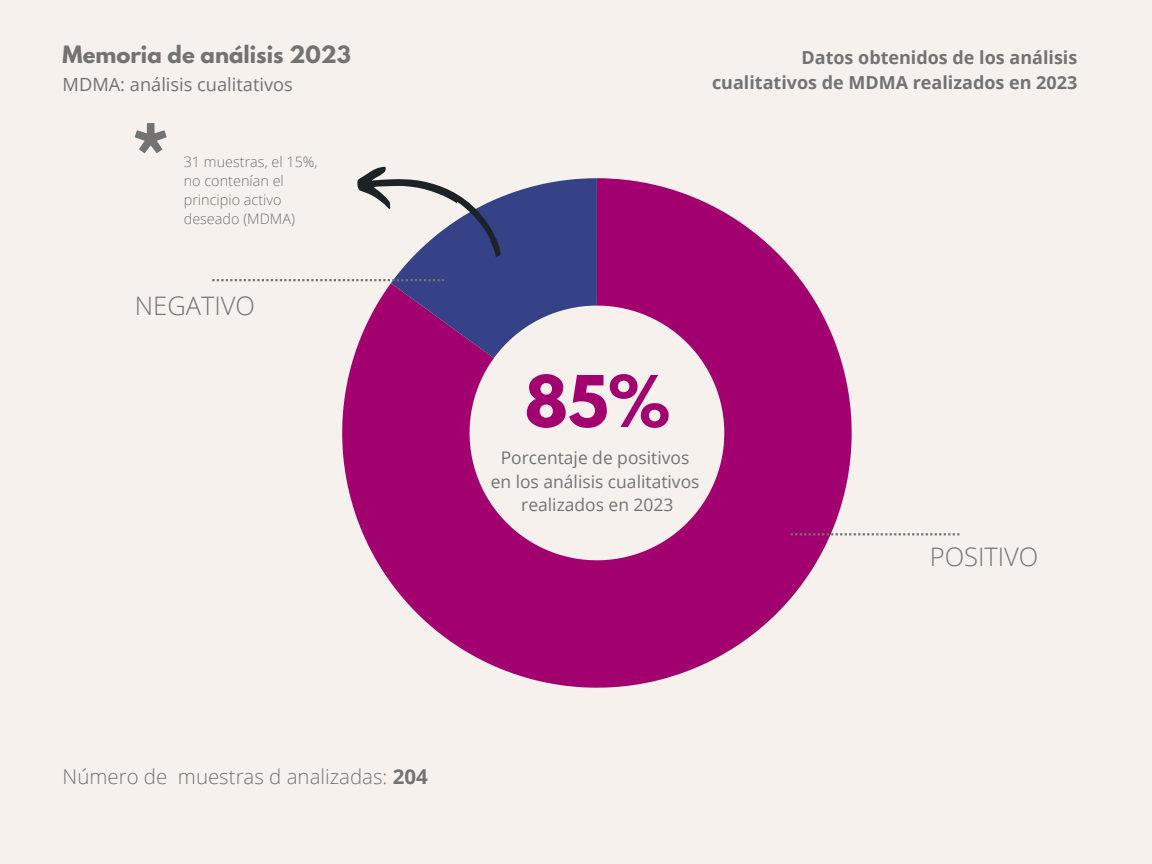
<style>
.page{position:relative;width:1152px;height:864px;background:#f6f1ec}
.page>*{position:absolute;margin:0;border:0;box-sizing:border-box;transform-origin:0 0}
.t1{font:700 87px "League Spartan";color:#737373}
.t2{font:700 63px "League Spartan";color:#a2006e}
.t3{font:300 25.5px "Open Sans";color:#737373}
.t4{font:700 21.15px "League Spartan";color:#737373}
.t5{font:300 20.4px "Open Sans";color:#737373}
.t6{font:18.15px "Open Sans";color:#737373}
.t7{font:700 18px/24.8px "Open Sans";color:#737373;text-align:right}
.t8{font:17.4px/23.7px "Open Sans";color:#737373;text-align:center}
.t9{font:300 14.4px/19.2px "Open Sans";color:#737373}
.s1{font-weight:700}
</style>
<div class="page">
<svg style="left:342px;top:178px;width:510px;height:510px;fill:#a2006e"></svg>
<svg style="left:791px;top:533px;width:168px;height:2px"></svg>
<svg style="left:212px;top:166px;width:385px;height:192px"></svg>
<h2 class="t4" style="left:63px;top:44px;width:290px">Memoria de análisis 2023</h2>
<h2 class="t6" style="left:63px;top:71px;width:232px">MDMA: análisis cualitativos</h2>
<p class="t1" style="left:129px;top:120px;width:44px">*</p>
<p class="t9" style="left:184px;top:152px;width:135px">31 muestras, el 15%, no contenían el principio activo deseado (MDMA)</p>
<h1 class="t3" style="left:135px;top:288px;width:122px">NEGATIVO</h1>
<h5 class="t7" style="left:712px;top:45px;width:367px">Datos obtenidos de los análisis cualitativos de MDMA realizados en 2023</h5>
<h5 class="t2" style="left:525px;top:370px;width:147px">85%</h5>
<h4 class="t8" style="left:491px;top:445px;width:210px">Porcentaje de positivos en los análisis cualitativos realizados en 2023</h4>
<p class="t3" style="left:930px;top:539px;width:110px">POSITIVO</p>
<h2 class="t5" style="left:63px;top:762px;width:367px">Número de muestras d analizadas: <span class="s1">204</span></h2>
</div>
